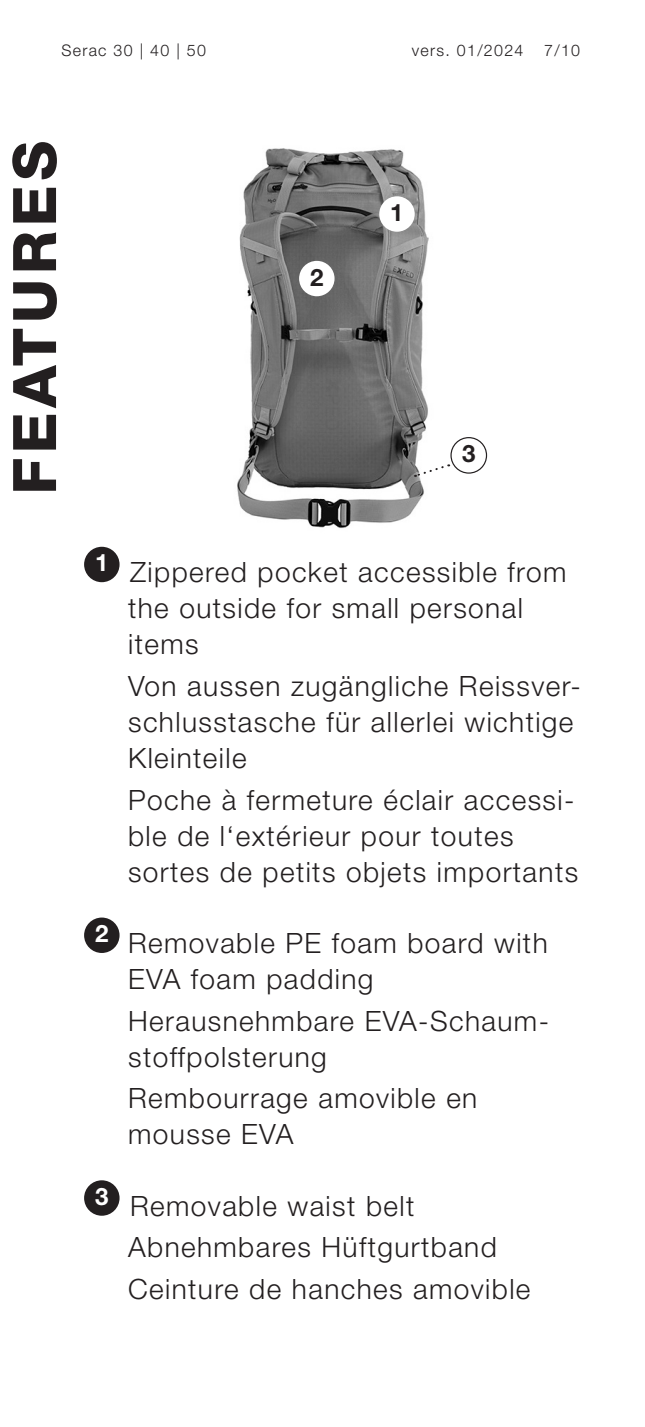
<style>
.page{position:relative;width:645px;height:1427px;background:#fff}
.page>*{position:absolute;margin:0;border:0;box-sizing:border-box;transform-origin:0 0}
.t1{font:800 60px "Helvetica Neue LT Pro";letter-spacing:.075em;color:#231f20}
.t2{font:300 28px/36px "Helvetica Neue LT Pro";letter-spacing:.05em;color:#231f20}
.t3{font:700 24px "Helvetica Neue LT Pro";color:#231f20}
.t4{font:300 16px "Helvetica Neue LT Pro";letter-spacing:.08em;color:#231f20}
</style>
<div class="page">
<img style="left:237px;top:148px;width:251px;height:380px">
<div style="left:84px;top:547px;width:35px;height:35px;background:#231f20;border-radius:50%"></div>
<div style="left:84px;top:917px;width:35px;height:36px;background:#231f20;border-radius:50%"></div>
<div style="left:84px;top:1180px;width:35px;height:35px;background:#231f20;border-radius:50%"></div>
<div style="left:379px;top:196px;width:35px;height:36px;background:#fff;border-radius:50%"></div>
<div style="left:299px;top:261px;width:35px;height:35px;background:#fff;border-radius:50%"></div>
<div style="left:451px;top:438px;width:35px;height:35px;background:#fff;border-radius:50%"></div>
<div style="left:450px;top:437px;width:37px;height:37px;border:1px solid #231f20;border-radius:50%"></div>
<svg style="left:415px;top:464px;width:34px;height:13px"></svg>
<p class="t4" style="left:61px;top:40px;width:146px">Serac 30 | 40 | 50</p>
<p class="t4" style="left:411px;top:40px;width:113px">vers. 01/2024</p>
<p class="t4" style="left:544px;top:40px;width:37px">7/10</p>
<h1 class="t1" style="left:-1px;top:494px;width:355px;rotate:-90deg">FEATURES</h1>
<p class="t3" style="left:310px;top:262px;width:15px">2</p>
<p class="t3" style="left:390px;top:198px;width:15px">1</p>
<p class="t3" style="left:462px;top:439px;width:15px">3</p>
<p class="t2" style="left:128px;top:553px;width:439px;text-indent:-33px"><sup>1</sup> Zippered pocket accessible from the outside for small personal items</p>
<p class="t2" style="left:128px;top:667px;width:454px">Von aussen zugängliche Reissver&shy;schlusstasche für allerlei wichtige<br>Kleinteile</p>
<p class="t2" style="left:128px;top:781px;width:451px">Poche à fermeture éclair accessi&shy;ble de l‘extérieur pour toutes sortes de petits objets importants</p>
<p class="t2" style="left:128px;top:924px;width:421px;text-indent:-33px"><sup>2</sup> Removable PE foam board with<br>EVA foam padding</p>
<p class="t2" style="left:128px;top:1002px;width:422px">Herausnehmbare EVA-Schaum&shy;stoffpolsterung</p>
<p class="t2" style="left:128px;top:1080px;width:350px">Rembourrage amovible en mousse EVA</p>
<p class="t2" style="left:128px;top:1184px;width:403px;line-height:41.6px;text-indent:-33px"><sup>3</sup> Removable waist belt<br>Abnehmbares Hüftgurtband<br>Ceinture de hanches amovible</p>
</div>
